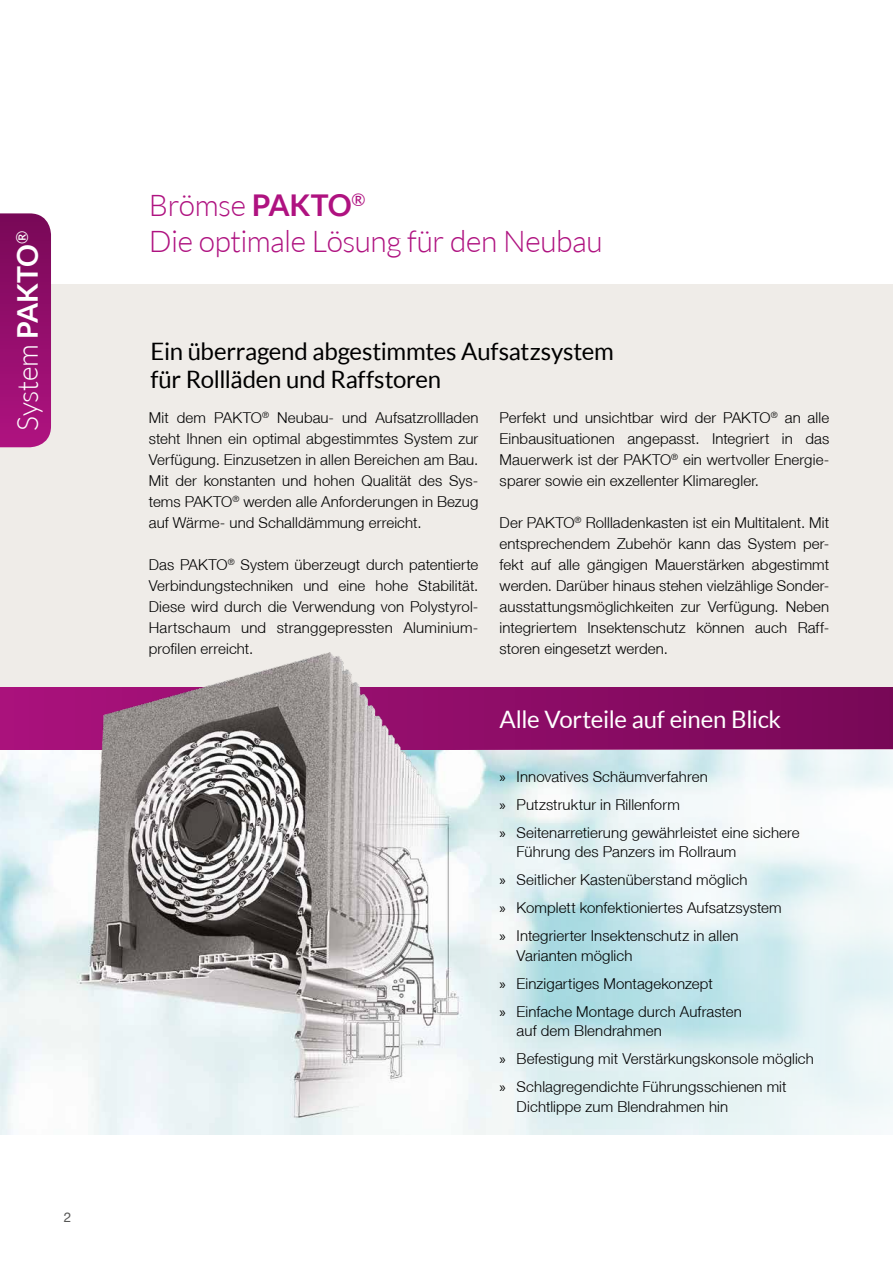
<style>
.page{position:relative;width:893px;height:1263px;background:#fff}
.page>*{position:absolute;margin:0;border:0;box-sizing:border-box;transform-origin:0 0}
.t1{font:300 30px/36px "Lato";letter-spacing:-.015em;color:#af1280}
.t2{font:300 28.5px "Lato";letter-spacing:-.015em;color:#fff}
.t3{font:24px/28.5px "Lato";letter-spacing:-.01em;color:#000}
.t4{font:24px "Lato";letter-spacing:-.01em;color:#fff}
.t5{font:300 15px/21px "Helvetica Neue LT";letter-spacing:.01em;color:#000}
.t6{font:13.5px "Helvetica Neue LT";color:#575756}
.s1{font-weight:700}
.s2{font-family:"Myriad Pro";font-weight:400}
</style>
<div class="page">
<div style="left:0;top:284px;width:893px;height:850px;background:#efece8"></div>
<svg style="left:0;top:213px;width:51px;height:234px;background:#95116d"></svg>
<svg style="left:0;top:687px;width:893px;height:63px;background:#860b61"></svg>
<img style="left:0;top:750px;width:451px;height:384px">
<img style="left:37px;top:652px;width:453px;height:126px">
<svg style="left:451px;top:749px;width:442px;height:385px"></svg>
<h2 class="t2" style="left:12px;top:431px;width:201px;rotate:-90deg">System <span class="s1">PAKTO</span><sup>®</sup></h2>
<p class="t6" style="left:64px;top:1209px;width:9px">2</p>
<h1 class="t1" style="left:149px;top:187px;width:455px">Brömse <span class="s1">PAKTO</span><sup>®<br></sup>Die optimale Lösung für den Neubau</h1>
<h3 class="t3" style="left:151px;top:336px;width:465px">Ein überragend abgestimmtes Aufsatzsystem für Rollläden und Raffstoren</h3>
<p class="t5" style="left:149px;top:407px;width:331px;text-align:justify">Mit dem PAKTO<sup>®</sup> Neubau- und Aufsatzrollladen steht Ihnen ein optimal abgestimmtes System zur Verfügung. Einzusetzen in allen Bereichen am Bau.<br>Mit der konstanten und hohen Qualität des Sys&shy;tems PAKTO<sup>®</sup> werden alle Anforderungen in Bezug auf Wärme- und Schalldämmung erreicht.</p>
<p class="t5" style="left:149px;top:554px;width:331px;text-align:justify">Das PAKTO<sup>®</sup> System überzeugt durch patentierte Verbindungstechniken und eine hohe Stabilität.<br>Diese wird durch die Verwendung von Polystyrol-Hartschaum und stranggepressten Aluminium&shy;profilen erreicht.</p>
<p class="t5" style="left:500px;top:407px;width:331px;text-align:justify">Perfekt und unsichtbar wird der PAKTO<sup>®</sup> an alle Einbausituationen angepasst. Integriert in das Mauerwerk ist der PAKTO<sup>®</sup> ein wertvoller Energie&shy;sparer sowie ein exzellenter Klimaregler.</p>
<p class="t5" style="left:500px;top:512px;width:331px">Der PAKTO<sup>®</sup> Rollladenkasten ist ein Multitalent. Mit entsprechendem Zubehör kann das System per&shy;fekt auf alle gängigen Mauerstärken abgestimmt werden. Darüber hinaus stehen vielzählige Sonder&shy;ausstattungsmöglichkeiten zur Verfügung. Neben integriertem Insektenschutz können auch Raff&shy;storen eingesetzt werden.</p>
<h3 class="t4" style="left:500px;top:706px;width:283px">Alle Vorteile auf einen Blick</h3>
<p class="t5" style="left:500px;top:762px;width:302px;line-height:28px"><span class="s2">»</span> Innovatives Schäumverfahren<br><span class="s2">»</span> Putzstruktur in Rillenform<br><span class="s2">»</span> Seitenarretierung gewährleistet eine sichere</p>
<p class="t5" style="left:500px;top:838px;width:284px;line-height:28px;text-indent:17px">Führung des Panzers im Rollraum<br><span class="s2">»</span> Seitlicher Kastenüberstand möglich<br><span class="s2">»</span> Komplett konfektioniertes Aufsatzsystem <span class="s2">»</span> Integrierter Insektenschutz in allen</p>
<p class="t5" style="left:500px;top:941px;width:244px;line-height:28px;text-indent:17px">Varianten möglich<br><span class="s2">»</span> Einzigartiges Montagekonzept<br><span class="s2">»</span> Einfache Montage durch Aufrasten</p>
<p class="t5" style="left:500px;top:1017px;width:316px;line-height:28px;text-indent:17px">auf dem Blendrahmen<br><span class="s2">»</span> Befestigung mit Verstärkungskonsole möglich <span class="s2">»</span> Schlagregendichte Führungsschienen mit</p>
<p class="t5" style="left:517px;top:1096px;width:213px">Dichtlippe zum Blendrahmen hin</p>
</div>
